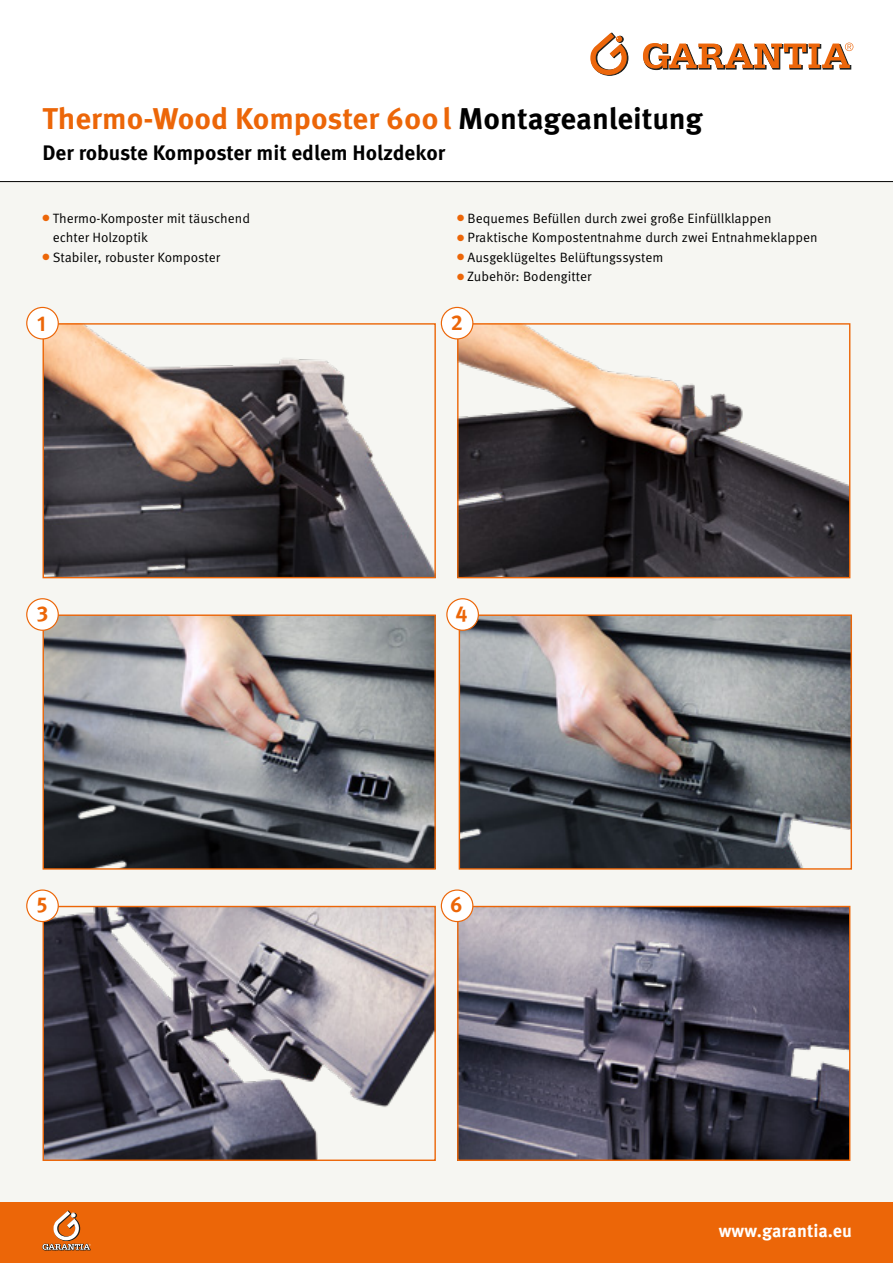
<style>
.page{position:relative;width:893px;height:1263px;background:#fff}
.page>*{position:absolute;margin:0;border:0;box-sizing:border-box;transform-origin:0 0}
.t1{font:700 30px "Meta Pro";color:#ec6608}
.t2{font:700 21.45px "Meta Pro";color:#ec6608}
.t3{font:700 21px "Meta Pro";letter-spacing:-.005em;color:#000}
.t4{font:700 18px "Meta Pro";color:#fff}
.t5{font:13.5px/19.5px "Meta Pro";color:#000}
.s1{color:#000}
.s2{color:#ec6608}
</style>
<div class="page">
<div style="left:0;top:181px;width:893px;height:1021px;background:#f6f6f2"></div>
<svg style="left:643px;top:43px;width:210px;height:27px"></svg>
<svg style="left:590px;top:33px;width:38px;height:42px"></svg>
<div style="left:0;top:1202px;width:893px;height:61px;background:#ec6608"></div>
<hr style="left:0;top:181px;width:893px;height:1px;background:#000">
<svg style="left:43px;top:1211px;width:48px;height:39px"></svg>
<img style="left:45px;top:325px;width:389px;height:251px">
<div style="left:43px;top:323px;width:393px;height:255px;border:1px solid #ec6608"></div>
<img style="left:459px;top:325px;width:389px;height:251px">
<div style="left:457px;top:323px;width:393px;height:255px;border:1px solid #ec6608"></div>
<img style="left:461px;top:616px;width:389px;height:252px">
<div style="left:459px;top:614px;width:393px;height:256px;border:1px solid #ec6608"></div>
<img style="left:45px;top:616px;width:389px;height:252px">
<div style="left:43px;top:614px;width:393px;height:256px;border:1px solid #ec6608"></div>
<img style="left:45px;top:908px;width:389px;height:251px">
<div style="left:43px;top:906px;width:393px;height:255px;border:1px solid #ec6608"></div>
<img style="left:459px;top:908px;width:389px;height:251px">
<div style="left:457px;top:906px;width:393px;height:255px;border:1px solid #ec6608"></div>
<div style="left:27px;top:307px;width:31px;height:32px;background:#fff;border-radius:50%"></div>
<div style="left:26px;top:307px;width:33px;height:32px;border:1px solid #ec6608;border-radius:50%"></div>
<div style="left:441px;top:307px;width:32px;height:32px;background:#fff;border-radius:50%"></div>
<div style="left:441px;top:307px;width:32px;height:32px;border:1px solid #ec6608;border-radius:50%"></div>
<div style="left:27px;top:599px;width:31px;height:31px;background:#fff;border-radius:50%"></div>
<div style="left:26px;top:598px;width:33px;height:33px;border:1px solid #ec6608;border-radius:50%"></div>
<div style="left:447px;top:599px;width:31px;height:31px;background:#fff;border-radius:50%"></div>
<div style="left:446px;top:598px;width:33px;height:33px;border:1px solid #ec6608;border-radius:50%"></div>
<div style="left:27px;top:890px;width:31px;height:31px;background:#fff;border-radius:50%"></div>
<div style="left:26px;top:889px;width:33px;height:33px;border:1px solid #ec6608;border-radius:50%"></div>
<div style="left:441px;top:890px;width:32px;height:31px;background:#fff;border-radius:50%"></div>
<div style="left:441px;top:889px;width:32px;height:33px;border:1px solid #ec6608;border-radius:50%"></div>
<h1 class="t1" style="left:43px;top:100px;width:662px">Thermo-Wood Komposter 600l <span class="s1">Montageanleitung</span></h1>
<h3 class="t3" style="left:43px;top:140px;width:404px">Der robuste Komposter mit edlem Holzdekor</h3>
<p class="t5" style="left:53px;top:209px;width:199px;text-indent:-10px"><span class="s2">●</span> Thermo-Komposter mit täuschend echter Holzoptik</p>
<p class="t5" style="left:43px;top:248px;width:179px"><span class="s2">●</span> Stabiler, robuster Komposter</p>
<p class="t5" style="left:457px;top:209px;width:316px"><span class="s2">●</span> Bequemes Befüllen durch zwei große Einfüllklappen</p>
<p class="t5" style="left:457px;top:228px;width:362px"><span class="s2">●</span> Praktische Kompostentnahme durch zwei Entnahmeklappen</p>
<p class="t5" style="left:457px;top:248px;width:208px"><span class="s2">●</span> Ausgeklügeltes Belüftungssystem</p>
<p class="t5" style="left:457px;top:267px;width:136px"><span class="s2">●</span> Zubehör: Bodengitter</p>
<h2 class="t2" style="left:37px;top:310px;width:10px">1</h2>
<h2 class="t2" style="left:451px;top:309px;width:14px">2</h2>
<h2 class="t2" style="left:37px;top:600px;width:13px">3</h2>
<h2 class="t2" style="left:456px;top:600px;width:14px">4</h2>
<h2 class="t2" style="left:37px;top:891px;width:12px">5</h2>
<h2 class="t2" style="left:450px;top:891px;width:14px">6</h2>
<h3 class="t4" style="left:719px;top:1220px;width:135px">www.garantia.eu</h3>
</div>
